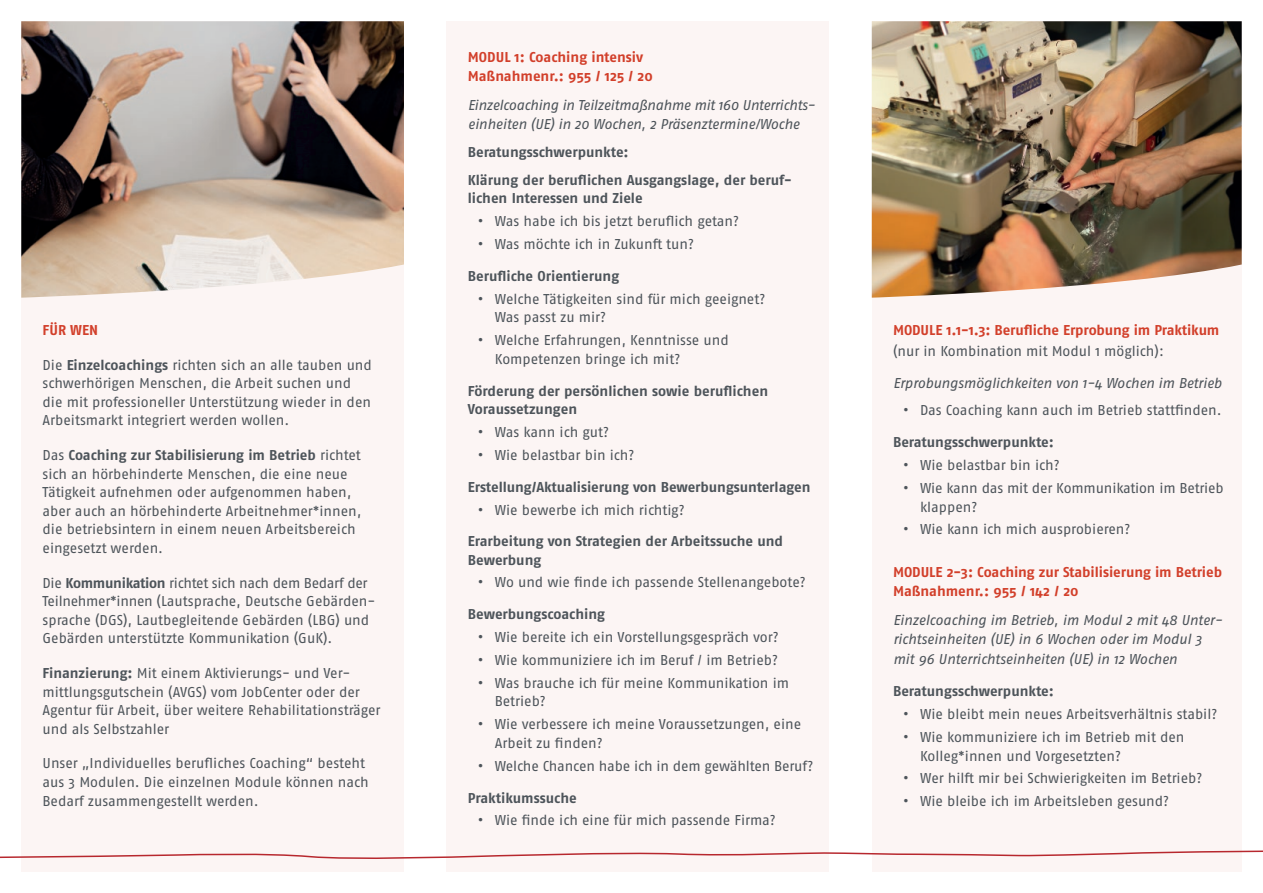
<style>
.page{position:relative;width:1263px;height:893px;background:#fff}
.page>*{position:absolute;margin:0;border:0;box-sizing:border-box;transform-origin:0 0}
.t1{font:14.25px/18.6px "Fago OT";letter-spacing:-.005em;color:#4d545a}
.t2{font:700 14.25px/27.6px "Fago OT";letter-spacing:-.005em;color:#4d545a}
.t3{font:italic 14.25px/19.5px "Fago OT";letter-spacing:-.015em;color:#4d545a}
.t4{font:700 14.25px/18.8px "Fago OT";letter-spacing:-.005em;color:#d23f2a}
.s1{font-weight:700}
.s2{font-weight:400}
</style>
<div class="page">
<div style="left:21px;top:21px;width:383px;height:851px;background:#fcf5f4"></div>
<div style="left:446px;top:21px;width:383px;height:851px;background:#fcf5f4"></div>
<div style="left:872px;top:21px;width:370px;height:851px;background:#fcf5f4"></div>
<svg style="left:0;top:850px;width:1263px;height:9px"></svg>
<img style="left:21px;top:21px;width:383px;height:277px">
<img style="left:872px;top:21px;width:370px;height:277px">
<p class="t4" style="left:43px;top:320px;width:57px">FÜR WEN</p>
<p class="t1" style="left:43px;top:355px;width:331px">Die <span class="s1">Einzelcoachings</span> richten sich an alle tauben und schwerhörigen Menschen, die Arbeit suchen und die mit professioneller Unterstützung wieder in den Arbeitsmarkt integriert werden wollen.</p>
<p class="t1" style="left:43px;top:446px;width:320px">Das <span class="s1">Coaching zur Stabilisierung im Betrieb</span> richtet sich an hörbehinderte Menschen, die eine neue Tätigkeit aufnehmen oder aufgenommen haben, aber auch an hörbehinderte Arbeitnehmer*innen, die betriebsintern in einem neuen Arbeitsbereich eingesetzt werden.</p>
<p class="t1" style="left:43px;top:573px;width:334px">Die <span class="s1">Kommunikation</span> richtet sich nach dem Bedarf der Teilnehmer*innen (Lautsprache, Deutsche Gebärden&shy;sprache (DGS), Lautbegleitende Gebärden (LBG) und Gebärden unterstützte Kommunikation (GuK).</p>
<p class="t1" style="left:43px;top:664px;width:340px"><span class="s1">Finanzierung:</span> Mit einem Aktivierungs- und Ver&shy;mittlungsgutschein (AVGS) vom JobCenter oder der Agentur für Arbeit, über weitere Rehabilitationsträger und als Selbstzahler</p>
<p class="t1" style="left:43px;top:754px;width:328px">Unser „Individuelles berufliches Coaching“ besteht aus 3 Modulen. Die einzelnen Module können nach<br>Bedarf zusammengestellt werden.</p>
<p class="t4" style="left:468px;top:48px;width:187px">MODUL 1: Coaching intensiv<br>Maßnahmenr.: 955 / 125 / 20</p>
<p class="t3" style="left:468px;top:96px;width:349px;line-height:18.6px">Einzelcoaching in Teilzeitmaßnahme mit 160 Unterrichts&shy;einheiten (UE) in 20 Wochen, 2 Präsenztermine/Woche</p>
<p class="t2" style="left:468px;top:138px;width:326px">Beratungsschwerpunkte:<br>Klärung der beruflichen Ausgangslage, der beruf-</p>
<p class="t2" style="left:468px;top:184px;width:176px">lichen Interessen und Ziele</p>
<p class="t1" style="left:478px;top:212px;width:263px"><span class="s1">•</span> Was habe ich bis jetzt beruflich getan?</p>
<p class="t1" style="left:478px;top:235px;width:218px"><span class="s1">•</span> Was möchte ich in Zukunft tun?</p>
<p class="t2" style="left:468px;top:262px;width:153px">Berufliche Orientierung</p>
<p class="t1" style="left:495px;top:289px;width:272px;text-indent:-17px"><span class="s1">•</span> Welche Tätigkeiten sind für mich geeignet?<br>Was passt zu mir?</p>
<p class="t1" style="left:495px;top:331px;width:236px;text-indent:-17px"><span class="s1">•</span> Welche Erfahrungen, Kenntnisse und<br>Kompetenzen bringe ich mit?</p>
<p class="t2" style="left:468px;top:381px;width:302px;line-height:18.6px">Förderung der persönlichen sowie beruflichen<br>Voraussetzungen</p>
<p class="t1" style="left:478px;top:423px;width:133px"><span class="s1">•</span> Was kann ich gut?</p>
<p class="t1" style="left:478px;top:446px;width:158px"><span class="s1">•</span> Wie belastbar bin ich?</p>
<p class="t2" style="left:468px;top:473px;width:344px">Erstellung/Aktualisierung von Bewerbungsunterlagen</p>
<p class="t2" style="left:468px;top:494px;width:317px;line-height:31.2px;text-indent:10px">• <span class="s2">Wie bewerbe ich mich richtig?<br></span>Erarbeitung von Strategien der Arbeitssuche und</p>
<p class="t2" style="left:468px;top:546px;width:75px">Bewerbung</p>
<p class="t1" style="left:478px;top:573px;width:330px"><span class="s1">•</span> Wo und wie finde ich passende Stellenangebote?</p>
<p class="t2" style="left:468px;top:600px;width:139px">Bewerbungscoaching</p>
<p class="t1" style="left:478px;top:628px;width:302px"><span class="s1">•</span> Wie bereite ich ein Vorstellungsgespräch vor?</p>
<p class="t1" style="left:478px;top:651px;width:302px"><span class="s1">•</span> Wie kommuniziere ich im Beruf / im Betrieb?</p>
<p class="t1" style="left:495px;top:673px;width:296px;text-indent:-17px"><span class="s1">•</span> Was brauche ich für meine Kommunikation im<br>Betrieb?</p>
<p class="t1" style="left:495px;top:715px;width:308px;text-indent:-17px"><span class="s1">•</span> Wie verbessere ich meine Voraussetzungen, eine<br>Arbeit zu finden?</p>
<p class="t1" style="left:478px;top:756px;width:337px"><span class="s1">•</span> Welche Chancen habe ich in dem gewählten Beruf?</p>
<p class="t2" style="left:468px;top:784px;width:110px">Praktikumssuche</p>
<p class="t1" style="left:478px;top:811px;width:300px"><span class="s1">•</span> Wie finde ich eine für mich passende Firma?</p>
<p class="t4" style="left:893px;top:320px;width:328px">MODULE 1.1-1.3: Berufliche Erprobung im Praktikum</p>
<p class="t1" style="left:893px;top:341px;width:272px">(nur in Kombination mit Modul 1 möglich):</p>
<p class="t3" style="left:893px;top:373px;width:330px">Erprobungsmöglichkeiten von 1-4 Wochen im Betrieb</p>
<p class="t1" style="left:903px;top:400px;width:320px"><span class="s1">•</span> Das Coaching kann auch im Betrieb stattfinden.</p>
<p class="t2" style="left:893px;top:428px;width:162px">Beratungsschwerpunkte:</p>
<p class="t1" style="left:903px;top:456px;width:158px"><span class="s1">•</span> Wie belastbar bin ich?</p>
<p class="t1" style="left:920px;top:479px;width:305px;text-indent:-17px"><span class="s1">•</span> Wie kann das mit der Kommunikation im Betrieb klappen?</p>
<p class="t1" style="left:903px;top:520px;width:229px"><span class="s1">•</span> Wie kann ich mich ausprobieren?</p>
<p class="t4" style="left:893px;top:562px;width:331px">MODULE 2-3: Coaching zur Stabilisierung im Betrieb<br>Maßnahmenr.: 955 / 142 / 20</p>
<p class="t3" style="left:893px;top:610px;width:331px">Einzelcoaching im Betrieb, im Modul 2 mit 48 Unter&shy;richtseinheiten (UE) in 6 Wochen oder im Modul 3 mit 96 Unterrichtseinheiten (UE) in 12 Wochen</p>
<p class="t2" style="left:893px;top:677px;width:162px">Beratungsschwerpunkte:</p>
<p class="t1" style="left:903px;top:705px;width:316px"><span class="s1">•</span> Wie bleibt mein neues Arbeitsverhältnis stabil?</p>
<p class="t1" style="left:920px;top:728px;width:266px;text-indent:-17px"><span class="s1">•</span> Wie kommuniziere ich im Betrieb mit den<br>Kolleg*innen und Vorgesetzten?</p>
<p class="t1" style="left:903px;top:769px;width:301px"><span class="s1">•</span> Wer hilft mir bei Schwierigkeiten im Betrieb?</p>
<p class="t1" style="left:903px;top:792px;width:268px"><span class="s1">•</span> Wie bleibe ich im Arbeitsleben gesund?</p>
</div>
